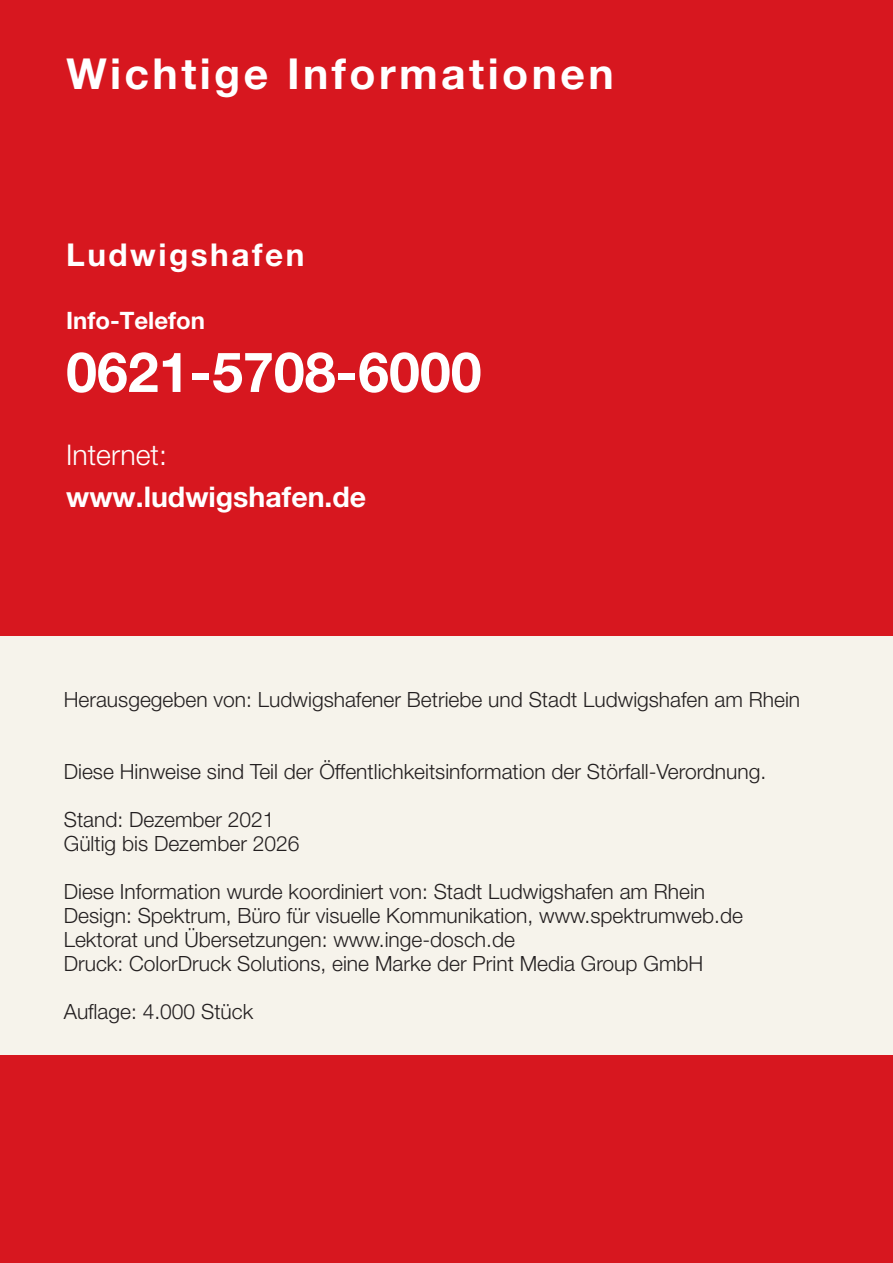
<style>
.page{position:relative;width:893px;height:1263px;background:#f6f3eb}
.page>*{position:absolute;margin:0;border:0;box-sizing:border-box;transform-origin:0 0}
.t1{font:700 55.5px "Helvetica Neue LT Pro";color:#fff}
.t2{font:700 42.75px "Helvetica Neue LT Pro";letter-spacing:.08em;color:#fff}
.t3{font:700 31.5px "Helvetica Neue LT Pro";letter-spacing:.08em;color:#fff}
.t4{font:700 28.5px "Helvetica Neue LT Pro";color:#fff}
.t5{font:300 28.5px "Helvetica Neue LT Pro";color:#fff}
.t6{font:700 24px "Helvetica Neue LT Pro";color:#fff}
.t7{font:300 21px "Helvetica Neue LT Pro";color:#231f20}
</style>
<div class="page">
<div style="left:0;top:0;width:893px;height:636px;background:#d7171f"></div>
<div style="left:0;top:1056px;width:893px;height:207px;background:#d7171f"></div>
<p class="t2" style="left:66px;top:47px;width:549px">Wichtige Informationen</p>
<p class="t3" style="left:66px;top:235px;width:240px">Ludwigshafen</p>
<p class="t6" style="left:66px;top:306px;width:141px">Info-Telefon</p>
<p class="t1" style="left:66px;top:338px;width:417px">0621-5708-6000</p>
<p class="t5" style="left:66px;top:438px;width:102px">Internet:</p>
<p class="t4" style="left:66px;top:480px;width:302px">www.ludwigshafen.de</p>
<p class="t7" style="left:64px;top:687px;width:738px">Herausgegeben von: Ludwigshafener Betriebe und Stadt Ludwigshafen am Rhein</p>
<p class="t7" style="left:64px;top:759px;width:704px">Diese Hinweise sind Teil der Öffentlichkeitsinformation der Störfall-Verordnung.</p>
<p class="t7" style="left:64px;top:807px;width:212px">Stand: Dezember 2021</p>
<p class="t7" style="left:64px;top:831px;width:237px">Gültig bis Dezember 2026</p>
<p class="t7" style="left:64px;top:879px;width:643px">Diese Information wurde koordiniert von: Stadt Ludwigshafen am Rhein</p>
<p class="t7" style="left:64px;top:903px;width:681px">Design: Spektrum, Büro für visuelle Kommunikation, www.spektrumweb.de</p>
<p class="t7" style="left:64px;top:927px;width:453px">Lektorat und Übersetzungen: www.inge-dosch.de</p>
<p class="t7" style="left:64px;top:951px;width:641px">Druck: ColorDruck Solutions, eine Marke der Print Media Group GmbH</p>
<p class="t7" style="left:64px;top:999px;width:191px">Auflage: 4.000 Stück</p>
</div>
